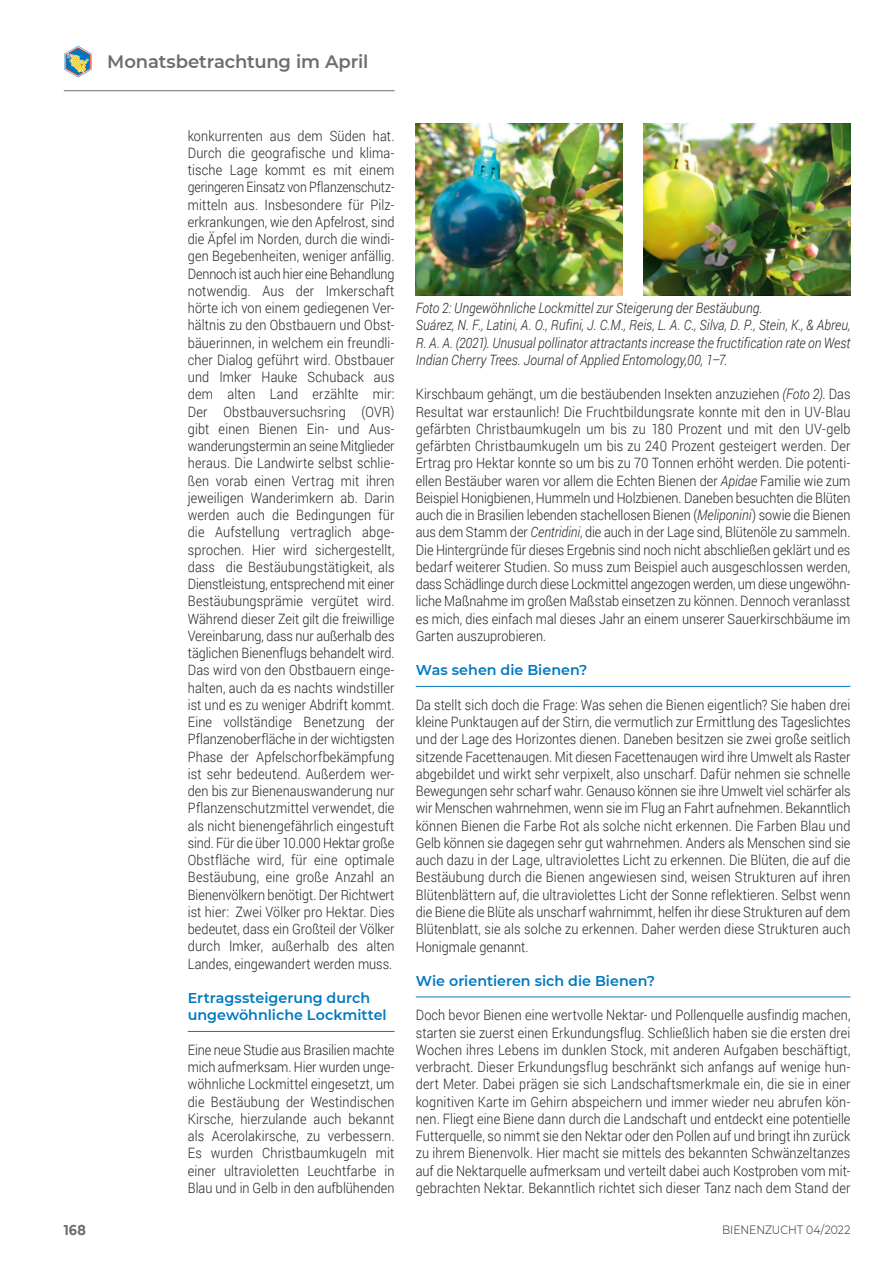
<style>
.page{position:relative;width:893px;height:1263px;background:#fff}
.page>*{position:absolute;margin:0;border:0;box-sizing:border-box;transform-origin:0 0}
.t1{font:600 18px "Montserrat";letter-spacing:-.005em;color:#6c6d70}
.t2{font:300 14.25px/17.2px "Roboto";letter-spacing:.005em;color:#231f20;text-align:justify;scale:.89 1}
.t3{font:italic 300 14.25px/17.2px "Roboto";letter-spacing:.005em;color:#231f20;scale:.89 1}
.t4{font:600 14.25px/17.2px "Montserrat";letter-spacing:.005em;color:#0078c0}
.t5{font:700 14.25px "Montserrat";color:#6c6d70;scale:.9 1}
.t6{font:300 12px "Montserrat";color:#231f20;scale:.9 1}
.s1{font-style:italic}
</style>
<div class="page">
<hr style="left:64px;top:90px;width:330px;height:1px;background:#6c6d70">
<img style="left:64px;top:46px;width:28px;height:32px">
<hr style="left:188px;top:1031px;width:206px;height:1px;background:#0078c0">
<hr style="left:416px;top:686px;width:434px;height:1px;background:#0078c0">
<hr style="left:416px;top:996px;width:434px;height:1px;background:#0078c0">
<img style="left:416px;top:123px;width:206px;height:173px">
<img style="left:644px;top:123px;width:206px;height:173px">
<p class="t1" style="left:107px;top:49px;width:262px">Monatsbetrachtung im April</p>
<p class="t2" style="left:188px;top:126px;width:234px">konkurrenten aus dem Süden hat.<br>Durch die geografische und klima&shy;tische Lage kommt es mit einem geringeren Einsatz von Pflanzenschutz&shy;mitteln aus. Insbesondere für Pilz&shy;erkrankungen, wie den Apfelrost, sind die Äpfel im Norden, durch die windi&shy;gen Begebenheiten, weniger anfällig.<br>Dennoch ist auch hier eine Behandlung notwendig. Aus der Imkerschaft hörte ich von einem gediegenen Ver&shy;hältnis zu den Obstbauern und Obst&shy;bäuerinnen, in welchem ein freundli&shy;cher Dialog geführt wird. Obstbauer und Imker Hauke Schuback aus dem alten Land erzählte mir:<br>Der Obstbauversuchsring (OVR) gibt einen Bienen Ein- und Aus&shy;wanderungstermin an seine Mitglieder heraus. Die Landwirte selbst schlie&shy;ßen vorab einen Vertrag mit ihren jeweiligen Wanderimkern ab. Darin werden auch die Bedingungen für die Aufstellung vertraglich abge&shy;sprochen. Hier wird sichergestellt, dass die Bestäubungstätigkeit, als Dienstleistung, entsprechend mit einer Bestäubungsprämie vergütet wird.<br>Während dieser Zeit gilt die freiwillige Vereinbarung, dass nur außerhalb des täglichen Bienenflugs behandelt wird.<br>Das wird von den Obstbauern einge&shy;halten, auch da es nachts windstiller ist und es zu weniger Abdrift kommt.<br>Eine vollständige Benetzung der Pflanzenoberfläche in der wichtigsten Phase der Apfelschorfbekämpfung ist sehr bedeutend. Außerdem wer&shy;den bis zur Bienenauswanderung nur Pflanzenschutzmittel verwendet, die als nicht bienengefährlich eingestuft sind. Für die über 10.000 Hektar große Obstfläche wird, für eine optimale Bestäubung, eine große Anzahl an Bienenvölkern benötigt. Der Richtwert ist hier: Zwei Völker pro Hektar. Dies bedeutet, dass ein Großteil der Völker durch Imker, außerhalb des alten Landes, eingewandert werden muss.</p>
<p class="t4" style="left:188px;top:989px;width:200px">Ertragssteigerung durch ungewöhnliche Lockmittel</p>
<p class="t2" style="left:188px;top:1041px;width:234px">Eine neue Studie aus Brasilien machte mich aufmerksam. Hier wurden unge&shy;wöhnliche Lockmittel eingesetzt, um die Bestäubung der Westindischen Kirsche, hierzulande auch bekannt als Acerolakirsche, zu verbessern.<br>Es wurden Christbaumkugeln mit einer ultravioletten Leuchtfarbe in Blau und in Gelb in den aufblühenden</p>
<p class="t3" style="left:416px;top:299px;width:490px">Foto 2: Ungewöhnliche Lockmittel zur Steigerung der Bestäubung.<br>Suárez, N. F., Latini, A. O., Rufini, J. C.M., Reis, L. A. C., Silva, D. P., Stein, K., &amp; Abreu, R. A. A. (2021). Unusual pollinator attractants increase the fructification rate on West Indian Cherry Trees. Journal of Applied Entomology,00, 1–7.</p>
<p class="t2" style="left:416px;top:385px;width:490px">Kirschbaum gehängt, um die bestäubenden Insekten anzuziehen <span class="s1">(Foto 2)</span>. Das Resultat war erstaunlich! Die Fruchtbildungsrate konnte mit den in UV-Blau gefärbten Christbaumkugeln um bis zu 180 Prozent und mit den UV-gelb gefärbten Christbaumkugeln um bis zu 240 Prozent gesteigert werden. Der Ertrag pro Hektar konnte so um bis zu 70 Tonnen erhöht werden. Die potenti&shy;ellen Bestäuber waren vor allem die Echten Bienen der <span class="s1">Apidae</span> Familie wie zum Beispiel Honigbienen, Hummeln und Holzbienen. Daneben besuchten die Blüten auch die in Brasilien lebenden stachellosen Bienen (<span class="s1">Meliponini</span>) sowie die Bienen aus dem Stamm der <span class="s1">Centridini</span>, die auch in der Lage sind, Blütenöle zu sammeln.<br>Die Hintergründe für dieses Ergebnis sind noch nicht abschließen geklärt und es bedarf weiterer Studien. So muss zum Beispiel auch ausgeschlossen werden, dass Schädlinge durch diese Lockmittel angezogen werden, um diese ungewöhn&shy;liche Maßnahme im großen Maßstab einsetzen zu können. Dennoch veranlasst es mich, dies einfach mal dieses Jahr an einem unserer Sauerkirschbäume im Garten auszuprobieren.</p>
<p class="t4" style="left:416px;top:661px;width:173px">Was sehen die Bienen?</p>
<p class="t2" style="left:416px;top:696px;width:490px">Da stellt sich doch die Frage: Was sehen die Bienen eigentlich? Sie haben drei kleine Punktaugen auf der Stirn, die vermutlich zur Ermittlung des Tageslichtes und der Lage des Horizontes dienen. Daneben besitzen sie zwei große seitlich sitzende Facettenaugen. Mit diesen Facettenaugen wird ihre Umwelt als Raster abgebildet und wirkt sehr verpixelt, also unscharf. Dafür nehmen sie schnelle Bewegungen sehr scharf wahr. Genauso können sie ihre Umwelt viel schärfer als wir Menschen wahrnehmen, wenn sie im Flug an Fahrt aufnehmen. Bekanntlich können Bienen die Farbe Rot als solche nicht erkennen. Die Farben Blau und Gelb können sie dagegen sehr gut wahrnehmen. Anders als Menschen sind sie auch dazu in der Lage, ultraviolettes Licht zu erkennen. Die Blüten, die auf die Bestäubung durch die Bienen angewiesen sind, weisen Strukturen auf ihren Blütenblättern auf, die ultraviolettes Licht der Sonne reflektieren. Selbst wenn die Biene die Blüte als unscharf wahrnimmt, helfen ihr diese Strukturen auf dem Blütenblatt, sie als solche zu erkennen. Daher werden diese Strukturen auch Honigmale genannt.</p>
<p class="t4" style="left:416px;top:971px;width:241px">Wie orientieren sich die Bienen?</p>
<p class="t2" style="left:416px;top:1006px;width:490px">Doch bevor Bienen eine wertvolle Nektar- und Pollenquelle ausfindig machen, starten sie zuerst einen Erkundungsflug. Schließlich haben sie die ersten drei Wochen ihres Lebens im dunklen Stock, mit anderen Aufgaben beschäftigt, verbracht. Dieser Erkundungsflug beschränkt sich anfangs auf wenige hun&shy;dert Meter. Dabei prägen sie sich Landschaftsmerkmale ein, die sie in einer kognitiven Karte im Gehirn abspeichern und immer wieder neu abrufen kön&shy;nen. Fliegt eine Biene dann durch die Landschaft und entdeckt eine potentielle Futterquelle, so nimmt sie den Nektar oder den Pollen auf und bringt ihn zurück zu ihrem Bienenvolk. Hier macht sie mittels des bekannten Schwänzeltanzes auf die Nektarquelle aufmerksam und verteilt dabei auch Kostproben vom mit&shy;gebrachten Nektar. Bekanntlich richtet sich dieser Tanz nach dem Stand der</p>
<p class="t5" style="left:64px;top:1219px;width:26px">168</p>
<p class="t6" style="left:722px;top:1221px;width:144px">BIENENZUCHT 04/2022</p>
</div>
